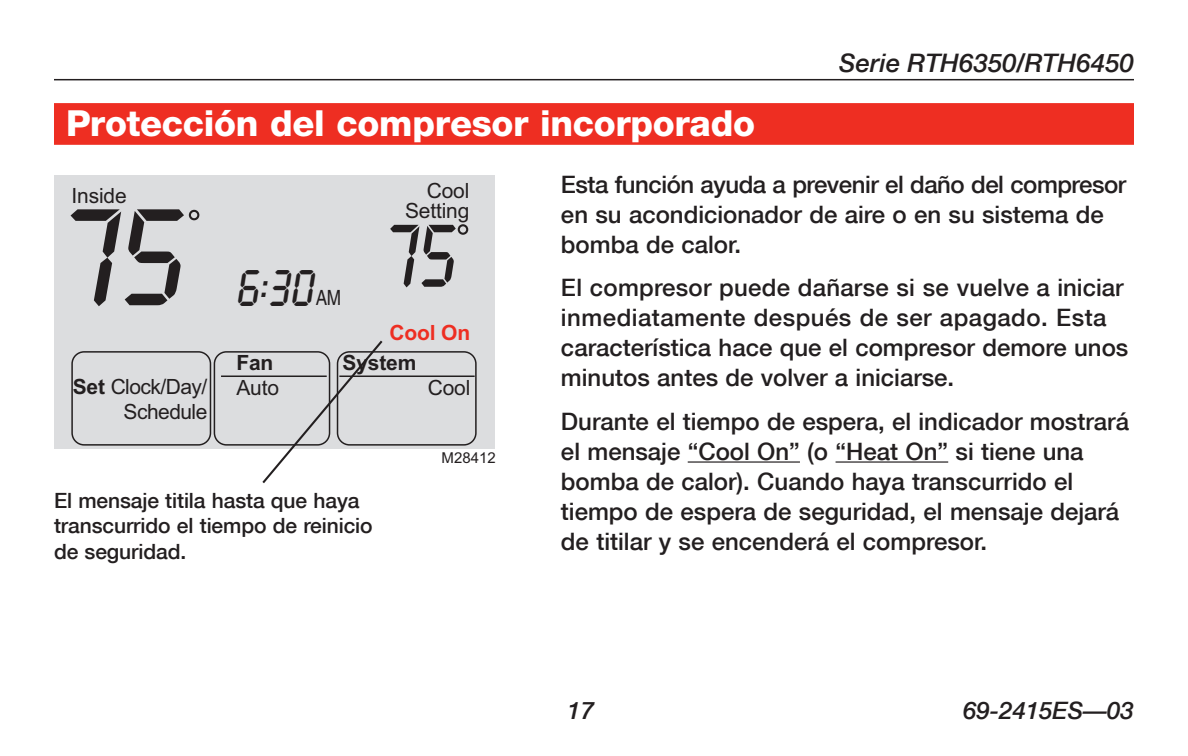
<style>
.page{position:relative;width:1188px;height:756px;background:#fff}
.page>*{position:absolute;margin:0;border:0;box-sizing:border-box;transform-origin:0 0}
.t1{font:144px "LCD Hwell";color:#231f20}
.t2{font:54px "LCD Hwell";color:#231f20;scale:.9 1}
.t3{font:800 36px "Helvetica Neue";letter-spacing:-.01em;color:#fff}
.t4{font:italic 500 25.5px "Helvetica Neue";letter-spacing:.005em;color:#231f20}
.t5{font:500 24px/30px "Helvetica Neue";color:#231f20}
.t6{font:italic 500 24px "Helvetica Neue";color:#231f20}
.t7{font:500 21px/25.5px "Helvetica Neue";letter-spacing:-.005em;color:#231f20}
.t8{font:21px/19.5px "Arial";letter-spacing:-.005em;color:#231f20;text-align:right}
.t9{font:21px/25.2px "Arial";letter-spacing:-.025em;color:#231f20;text-align:right}
.t10{font:700 21px "Arial";letter-spacing:-.005em;color:#231f20}
.t11{font:700 21px "Arial";letter-spacing:-.005em;color:#ee2e22}
.t12{font:condensed 21px "Helvetica";color:#231f20}
.t13{font:15px "Arial";color:#231f20}
.s1{font-weight:700}
</style>
<div class="page">
<hr style="left:54px;top:79px;width:1080px;height:1px;background:#231f20">
<div style="left:54px;top:176px;width:440px;height:273px;background:#dcdddf"></div>
<div style="left:189px;top:210px;width:10px;height:10px;border:2px solid #231f20;border-radius:50%"></div>
<div style="left:458px;top:224px;width:10px;height:11px;border:2px solid #231f20;border-radius:50%"></div>
<svg style="left:71px;top:351px;width:406px;height:95px"></svg>
<div style="left:54px;top:103px;width:1080px;height:42px;background:#ee2e22"></div>
<hr style="left:688px;top:461px;width:112px;height:2px;background:#231f20">
<hr style="left:836px;top:461px;width:112px;height:2px;background:#231f20">
<svg style="left:260px;top:340px;width:125px;height:143px"></svg>
<p class="t4" style="left:839px;top:48px;width:296px">Serie RTH6350/RTH6450</p>
<h3 class="t3" style="left:66px;top:101px;width:691px">Protección del compresor incorporado</h3>
<p class="t5" style="left:561px;top:169px;width:567px">Esta función ayuda a prevenir el daño del compresor en su acondicionador de aire o en su sistema de bomba de calor.</p>
<p class="t5" style="left:561px;top:272px;width:569px">El compresor puede dañarse si se vuelve a iniciar inmediatamente después de ser apagado. Esta característica hace que el compresor demore unos minutos antes de volver a iniciarse.</p>
<p class="t5" style="left:561px;top:406px;width:570px">Durante el tiempo de espera, el indicador mostrará el mensaje “Cool On” (o “Heat On” si tiene una bomba de calor). Cuando haya transcurrido el tiempo de espera de seguridad, el mensaje dejará de titilar y se encenderá el compresor.</p>
<h3 class="t3" style="left:66px;top:101px;width:562px">Acerca de su nuevo termostato</h3>
<p class="t8" style="left:405px;top:181px;width:66px">Cool<br>Setting</p>
<p class="t8" style="left:71px;top:186px;width:57px">Inside</p>
<h1 class="t1" style="left:55px;top:187px;width:126px">75</h1>
<h2 class="t2" style="left:235px;top:261px;width:244px">6:30 <sup>75</sup></h2>
<p class="t12" style="left:316px;top:285px;width:27px">AM</p>
<p class="t11" style="left:389px;top:319px;width:82px">Cool On</p>
<p class="t10" style="left:236px;top:348px;width:39px">Fan</p>
<p class="t10" style="left:343px;top:348px;width:75px">System</p>
<p class="t9" style="left:73px;top:374px;width:136px"><span class="s1">Set</span> Clock/Day/<br>Schedule</p>
<p class="t8" style="left:236px;top:378px;width:44px">Auto</p>
<p class="t8" style="left:428px;top:378px;width:44px">Cool</p>
<p class="t13" style="left:442px;top:448px;width:56px">M28412</p>
<p class="t7" style="left:54px;top:487px;width:320px">El mensaje titila hasta que haya transcurrido el tiempo de reinicio de seguridad.</p>
<p class="t6" style="left:567px;top:696px;width:28px">17</p>
<p class="t6" style="left:963px;top:696px;width:172px">69-2415ES—03</p>
</div>
